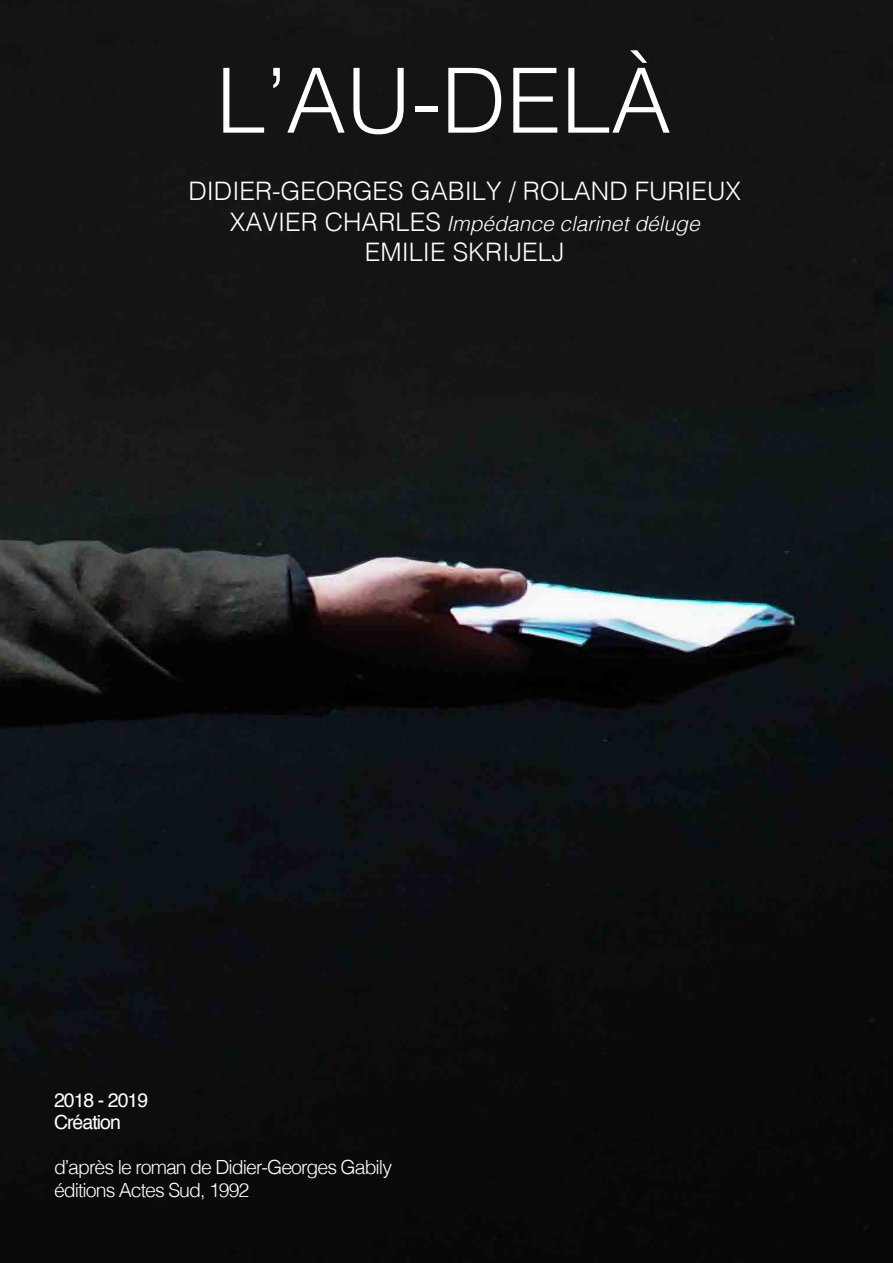
<style>
.page{position:relative;width:893px;height:1263px;background:#fff}
.page>*{position:absolute;margin:0;border:0;box-sizing:border-box;transform-origin:0 0}
.t1{font:300 90px "Helvetica";color:#fff}
.t2{font:300 25.5px "Helvetica";color:#fff}
.t3{font:italic 300 21px "Helvetica";color:#fff}
.t4{font:300 19.5px/22.5px "Helvetica";letter-spacing:-.05em;color:#fff}
.t5{font:19.5px/22.5px "Helvetica";letter-spacing:-.05em;color:#fff}
.s1{font-style:normal;font-size:25.5px}
</style>
<div class="page">
<img style="left:0;top:0;width:893px;height:1263px">
<h1 class="t1" style="left:216px;top:24px;width:457px">L’AU-DELÀ</h1>
<h2 class="t2" style="left:188px;top:169px;width:554px">DIDIER-GEORGES GABILY / ROLAND FURIEUX</h2>
<p class="t3" style="left:230px;top:205px;width:471px"><span class="s1">XAVIER CHARLES</span> Impédance clarinet déluge</p>
<h2 class="t2" style="left:365px;top:231px;width:201px">EMILIE SKRIJELJ</h2>
<p class="t5" style="left:54px;top:1089px;width:96px">2018 - 2019<br>Création</p>
<p class="t4" style="left:54px;top:1155px;width:340px">dʼaprès le roman de Didier-Georges Gabily éditions Actes Sud, 1992</p>
</div>
